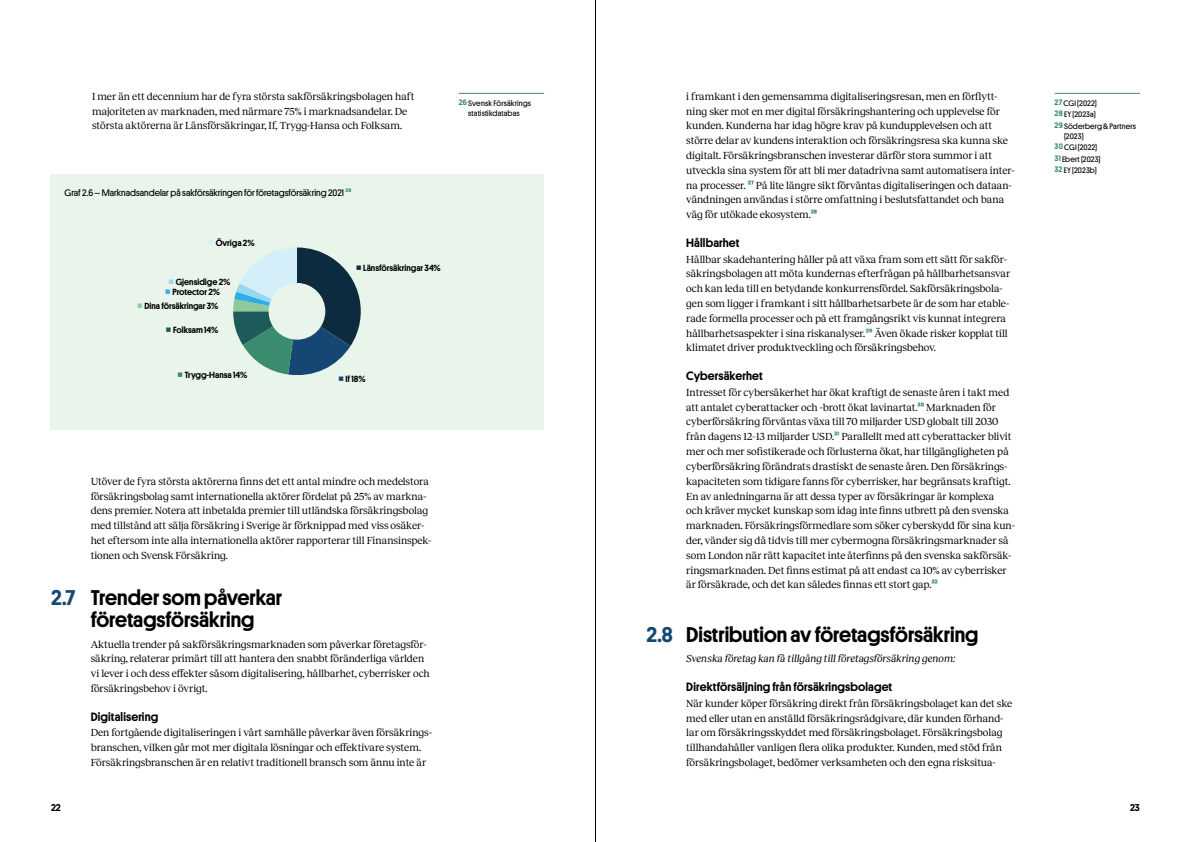
<style>
.page{position:relative;width:1191px;height:842px;background:#fff}
.page>*{position:absolute;margin:0;border:0;box-sizing:border-box;transform-origin:0 0}
.Siffra_Rubrik{font:500 21.5px "Platform";color:#000}
.Siffra___Rubrik_tvår{font:500 21.5px "Platform";color:#000}
.Siffra___Rubrik_tvår-2{font:500 21.5px "Platform";color:#164773}
.Siffra_Rubrik-2{font:500 21.5px "Platform";color:#164773}
.Underrubrik{font:500 12.2px "Platform";letter-spacing:.01em;color:#000}
.Bröd_Ej_indrag{font:10.6px/14.8px "Reckless";color:#000}
.Bröd_Ej_indrag-2{font:italic 10.6px "Reckless";letter-spacing:-.01em;color:#000}
.t1{font:500 10px "Platform";color:#000}
.Grafhänvisning{font:9.5px "Platform";color:#000}
.t2{font:500 9px "Platform";color:#000}
.Fotnoter_Bröd{font:8px/10px "Platform";letter-spacing:.015em;color:#000}
.s1{font-weight:500;color:#3a8c6e}
.s2{font-family:"Noto Sans";font-weight:700;color:#d5effa}
.s3{font-family:"Noto Sans";font-weight:700;color:#96d7f2}
.s4{font-family:"Noto Sans";font-weight:700;color:#2dafe6}
.s5{font-family:"Noto Sans";font-weight:700;color:#8fc899}
.s6{font-family:"Noto Sans";font-weight:700;color:#1e5a59}
.s7{font-family:"Noto Sans";font-weight:700;color:#3a8c6e}
.s8{font-family:"Noto Sans";font-weight:700;color:#0d2b3f}
.s9{font-family:"Noto Sans";font-weight:700;color:#164773}
.s10{font-family:"Platform";font-weight:500;color:#3a8c6e}
</style>
<div class="page">
<hr style="left:595px;top:0;width:1px;height:842px;background:#000">
<hr style="left:1054px;top:93px;width:86px;height:1px;background:#3a8c6e">
<div style="left:50px;top:174px;width:494px;height:255px;background:#e9f4eb"></div>
<svg style="left:233px;top:247px;width:128px;height:128px"></svg>
<div style="left:269px;top:283px;width:56px;height:57px;background:#e9f4eb;border-radius:50%"></div>
<hr style="left:459px;top:93px;width:85px;height:1px;background:#3a8c6e">
<p class="Bröd_Ej_indrag" style="left:92px;top:88px;width:324px">I mer än ett decennium har de fyra största sakförsäkringsbolagen haft majoriteten av marknaden, med närmare 75% i marknadsandelar. De största aktörerna är Länsförsäkringar, If, Trygg-Hansa och Folksam.</p>
<p class="Fotnoter_Bröd" style="left:459px;top:98px;width:74px;text-align:center"><span class="s1">26</span> Svensk Försäkrings statistikdatabas</p>
<p class="Grafhänvisning" style="left:65px;top:186px;width:288px">Graf 2.6 – Marknadsandelar på sakförsäkringen för företagsförsäkring 2021 <span class="s1">26</span></p>
<p class="t2" style="left:208px;top:236px;width:48px"><span class="s2">■</span> Övriga 2%</p>
<p class="t2" style="left:168px;top:275px;width:63px"><span class="s3">■</span> Gjensidige 2%</p>
<p class="t2" style="left:165px;top:285px;width:56px"><span class="s4">■</span> Protector 2%</p>
<p class="t2" style="left:137px;top:299px;width:83px"><span class="s5">■</span> Dina försäkringar 3%</p>
<p class="t2" style="left:166px;top:324px;width:54px"><span class="s6">■</span> Folksam 14%</p>
<p class="t2" style="left:177px;top:368px;width:71px"><span class="s7">■</span> Trygg-Hansa 14%</p>
<p class="t2" style="left:356px;top:261px;width:86px"><span class="s8">■</span> Länsförsäkringar 34%</p>
<p class="t2" style="left:338px;top:373px;width:29px"><span class="s9">■</span> If 18%</p>
<p class="Siffra___Rubrik_tvår-2" style="left:51px;top:582px;width:26px">2.7</p>
<p class="Bröd_Ej_indrag" style="left:91px;top:473px;width:342px">Utöver de fyra största aktörerna finns det ett antal mindre och medelstora försäkringsbolag samt internationella aktörer fördelat på 25% av markna&shy;dens premier. Notera att inbetalda premier till utländska försäkringsbolag med tillstånd att sälja försäkring i Sverige är förknippad med viss osäker&shy;het eftersom inte alla internationella aktörer rapporterar till Finansinspek&shy;tionen och Svensk Försäkring.</p>
<p class="Siffra___Rubrik_tvår" style="left:91px;top:582px;width:193px">Trender som påverkar</p>
<p class="Siffra_Rubrik" style="left:91px;top:604px;width:165px">företagsförsäkring</p>
<p class="Bröd_Ej_indrag" style="left:91px;top:636px;width:340px">Aktuella trender på sakförsäkringsmarknaden som påverkar företagsför&shy;säkring, relaterar primärt till att hantera den snabbt föränderliga världen vi lever i och dess effekter såsom digitalisering, hållbarhet, cyberrisker och försäkringsbehov i övrigt.</p>
<p class="Underrubrik" style="left:91px;top:707px;width:69px">Digitalisering</p>
<p class="Bröd_Ej_indrag" style="left:91px;top:724px;width:343px">Den fortgående digitaliseringen i vårt samhälle påverkar även försäkrings&shy;branschen, vilken går mot mer digitala lösningar och effektivare system.<br>Försäkringsbranschen är en relativt traditionell bransch som ännu inte är</p>
<p class="Siffra_Rubrik-2" style="left:646px;top:618px;width:28px">2.8</p>
<p class="Bröd_Ej_indrag" style="left:686px;top:88px;width:330px">i framkant i den gemensamma digitaliseringsresan, men en förflytt&shy;ning sker mot en mer digital försäkringshantering och upplevelse för kunden. Kunderna har idag högre krav på kundupplevelsen och att större delar av kundens interaktion och försäkringsresa ska kunna ske digitalt. Försäkringsbranschen investerar därför stora summor i att utveckla sina system för att bli mer datadrivna samt automatisera inter&shy;na processer. <span class="s10">27</span> På lite längre sikt förväntas digitaliseringen och dataan&shy;vändningen användas i större omfattning i beslutsfattandet och bana väg för utökade ekosystem.<span class="s10">28</span></p>
<p class="Underrubrik" style="left:686px;top:234px;width:55px">Hållbarhet</p>
<p class="Bröd_Ej_indrag" style="left:686px;top:251px;width:325px">Hållbar skadehantering håller på att växa fram som ett sätt för sakför&shy;säkringsbolagen att möta kundernas efterfrågan på hållbarhetsansvar och kan leda till en betydande konkurrensfördel. Sakförsäkringsbola&shy;gen som ligger i framkant i sitt hållbarhetsarbete är de som har etable&shy;rade formella processer och på ett framgångsrikt vis kunnat integrera hållbarhetsaspekter i sina riskanalyser.<span class="s10">29</span> Även ökade risker kopplat till klimatet driver produktveckling och försäkringsbehov.</p>
<p class="Underrubrik" style="left:686px;top:367px;width:78px">Cybersäkerhet</p>
<p class="Bröd_Ej_indrag" style="left:686px;top:384px;width:330px">Intresset för cybersäkerhet har ökat kraftigt de senaste åren i takt med att antalet cyberattacker och -brott ökat lavinartat.<span class="s10">30</span> Marknaden för cyberförsäkring förväntas växa till 70 miljarder USD globalt till 2030 från dagens 12–13 miljarder USD.<span class="s10">31</span> Parallellt med att cyberattacker blivit mer och mer sofistikerade och förlusterna ökat, har tillgängligheten på cyberförsäkring förändrats drastiskt de senaste åren. Den försäkrings&shy;kapaciteten som tidigare fanns för cyberrisker, har begränsats kraftigt.<br>En av anledningarna är att dessa typer av försäkringar är komplexa<br>och kräver mycket kunskap som idag inte finns utbrett på den svenska marknaden. Försäkringsförmedlare som söker cyberskydd för sina kun&shy;der, vänder sig då tidvis till mer cybermogna försäkringsmarknader så som London när rätt kapacitet inte återfinns på den svenska sakförsäk&shy;ringsmarknaden. Det finns estimat på att endast ca 10% av cyberrisker är försäkrade, och det kan således finnas ett stort gap.<span class="s10">32</span></p>
<p class="Siffra_Rubrik" style="left:686px;top:618px;width:294px">Distribution av företagsförsäkring</p>
<p class="Bröd_Ej_indrag-2" style="left:686px;top:651px;width:271px">Svenska företag kan få tillgång till företagsförsäkring genom:</p>
<p class="Underrubrik" style="left:686px;top:678px;width:207px">Direktförsäljning från försäkringsbolaget</p>
<p class="Bröd_Ej_indrag" style="left:686px;top:695px;width:327px">När kunder köper försäkring direkt från försäkringsbolaget kan det ske med eller utan en anställd försäkringsrådgivare, där kunden förhand&shy;lar om försäkringsskyddet med försäkringsbolaget. Försäkringsbolag tillhandahåller vanligen flera olika produkter. Kunden, med stöd från försäkringsbolaget, bedömer verksamheten och den egna risksitua-</p>
<p class="Fotnoter_Bröd" style="left:1054px;top:98px;width:44px"><span class="s1">27</span>CGI (2022)</p>
<p class="Fotnoter_Bröd" style="left:1054px;top:109px;width:43px"><span class="s1">28</span> EY (2023a)</p>
<p class="Fotnoter_Bröd" style="left:1064px;top:121px;width:73px;text-indent:-9px"><span class="s1">29</span> Söderberg &amp; Partners (2023)</p>
<p class="Fotnoter_Bröd" style="left:1054px;top:142px;width:44px"><span class="s1">30</span>CGI (2022)</p>
<p class="Fotnoter_Bröd" style="left:1054px;top:153px;width:47px"><span class="s1">31</span>Ebert (2023)</p>
<p class="Fotnoter_Bröd" style="left:1054px;top:165px;width:44px"><span class="s1">32</span> EY (2023b)</p>
<p class="t1" style="left:51px;top:800px;width:11px">22</p>
<p class="t1" style="left:1130px;top:800px;width:11px">23</p>
</div>
